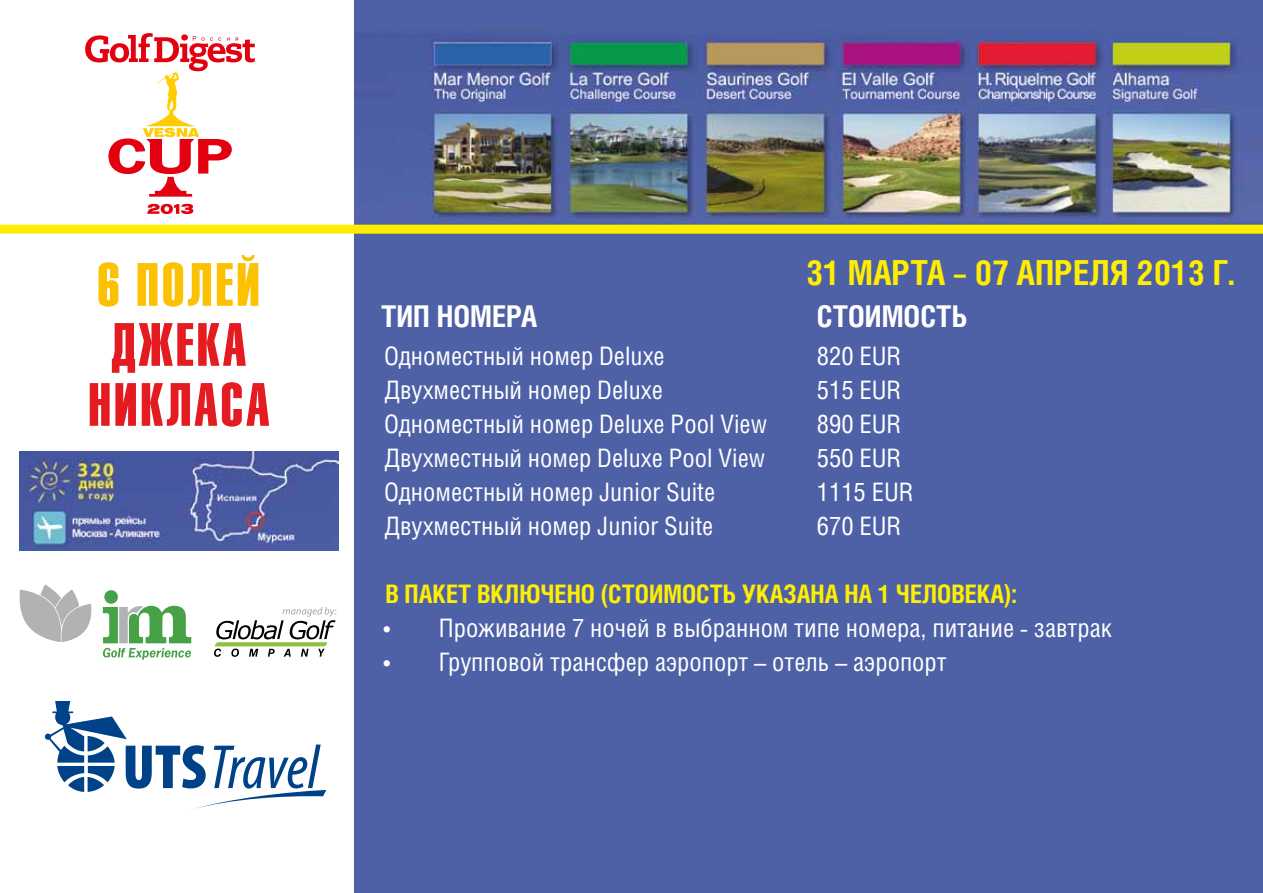
<style>
.page{position:relative;width:1263px;height:893px;background:#fff}
.page>*{position:absolute;margin:0;border:0;box-sizing:border-box;transform-origin:0 0}
.t1{font:60px/60px "Helios Extra Compressed C";letter-spacing:.05em;color:#e41b21;text-align:center}
.t2{font:60px "Helios Extra Compressed C";letter-spacing:.05em;color:#fcc103}
.t3{font:700 34.5px "Helios Cond";color:#fe0}
.t4{font:700 30px "Helios Cond";color:#fff}
.t5{font:25.5px "Helios Cond";color:#fff}
.t6{font:700 25.5px "Helios Cond";color:#fe0}
</style>
<div class="page">
<img style="left:354px;top:0;width:909px;height:893px">
<div style="left:0;top:225px;width:1263px;height:9px;background:#fe0"></div>
<svg style="left:147px;top:204px;width:46px;height:10px"></svg>
<svg style="left:85px;top:33px;width:170px;height:164px"></svg>
<svg style="left:214px;top:607px;width:122px;height:50px"></svg>
<div style="left:104px;top:590px;width:14px;height:14px;background:#47a146;border-radius:50%"></div>
<svg style="left:20px;top:584px;width:71px;height:58px"></svg>
<svg style="left:103px;top:606px;width:88px;height:54px"></svg>
<img style="left:20px;top:451px;width:318px;height:99px">
<svg style="left:45px;top:701px;width:281px;height:108px"></svg>
<h1 class="t2" style="left:97px;top:250px;width:164px">6 ПОЛЕЙ</h1>
<h1 class="t1" style="left:88px;top:313px;width:183px">ДЖЕКА<br>НИКЛАСА</h1>
<h2 class="t3" style="left:806px;top:252px;width:429px">31 марта – 07 апреля 2013 г.</h2>
<p class="t4" style="left:381px;top:298px;width:156px">Тип номера</p>
<p class="t4" style="left:817px;top:298px;width:149px">Стоимость</p>
<p class="t5" style="left:384px;top:341px;width:282px">Одноместный номер Deluxe</p>
<p class="t5" style="left:817px;top:341px;width:86px">820 EUR</p>
<p class="t5" style="left:385px;top:375px;width:280px">Двухместный номер Deluxe</p>
<p class="t5" style="left:817px;top:375px;width:86px">515 EUR</p>
<p class="t5" style="left:384px;top:409px;width:384px">Одноместный номер Deluxe Pool View</p>
<p class="t5" style="left:817px;top:409px;width:86px">890 EUR</p>
<p class="t5" style="left:385px;top:443px;width:382px">Двухместный номер Deluxe Pool View</p>
<p class="t5" style="left:817px;top:443px;width:86px">550 EUR</p>
<p class="t5" style="left:384px;top:477px;width:333px">Одноместный номер Junior Suite</p>
<p class="t5" style="left:817px;top:477px;width:98px">1115 EUR</p>
<p class="t5" style="left:385px;top:511px;width:330px">Двухместный номер Junior Suite</p>
<p class="t5" style="left:817px;top:511px;width:86px">670 EUR</p>
<p class="t6" style="left:385px;top:579px;width:633px">В пакет включено (стоимость указана на 1 человека):</p>
<p class="t5" style="left:384px;top:613px;width:730px">• Проживание 7 ночей в выбранном типе номера, питание - завтрак</p>
<p class="t5" style="left:384px;top:647px;width:564px">• Групповой трансфер аэропорт – отель – аэропорт</p>
</div>
